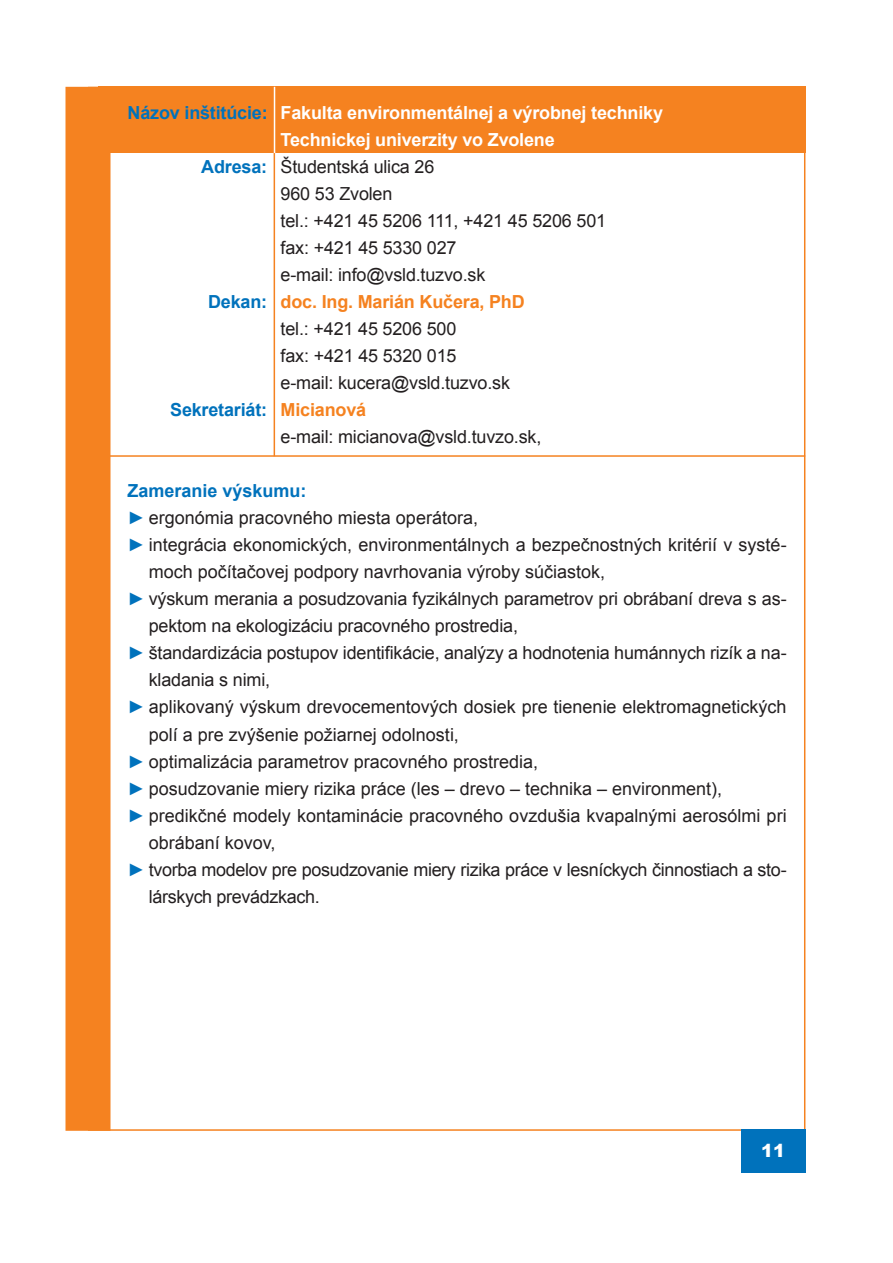
<style>
.page{position:relative;width:893px;height:1263px;background:#fff}
.page>*{position:absolute;margin:0;border:0;box-sizing:border-box;transform-origin:0 0}
.Normálny{font:18px/27px "Arial";color:#231f20}
.odskok{font:18px "Arial";letter-spacing:-.01em;color:#231f20}
.Normálny-2{font:18px/27px "Arial";letter-spacing:-.02em;color:#231f20}
.odskok-2{font:700 18px "Arial";letter-spacing:-.01em;color:#fff}
.odskok-3{font:700 18px "Arial";letter-spacing:-.01em;color:#f58220}
.odskok-4{font:700 18px "Arial";letter-spacing:-.01em;color:#0072bc}
.Normálny-3{font:700 18px "Arial";color:#0072bc}
.t1{font:900 18px "Arial";color:#fff}
.s1{color:#0072bc}
.s2{font-weight:700;color:#0072bc}
.s3{color:#f58220}
</style>
<div class="page">
<div style="left:65px;top:87px;width:45px;height:1044px;background:#f58220"></div>
<div style="left:741px;top:1129px;width:64px;height:44px;background:#0072bc"></div>
<div style="left:98px;top:87px;width:707px;height:66px;background:#f58220"></div>
<hr style="left:88px;top:455px;width:717px;height:2px;background:#f58220">
<hr style="left:274px;top:125px;width:1px;height:331px;background:#f58220">
<hr style="left:274px;top:87px;width:1px;height:66px;background:#fff">
<p class="odskok-2" style="left:128px;top:101px;width:537px"><span class="s1">Názov inštitúcie:</span> Fakulta environmentálnej a výrobnej techniky</p>
<p class="odskok-2" style="left:281px;top:128px;width:276px">Technickej univerzity vo Zvolene</p>
<p class="odskok" style="left:201px;top:155px;width:235px"><span class="s2">Adresa:</span> Študentská ulica 26</p>
<p class="odskok" style="left:281px;top:182px;width:113px">960 53 Zvolen</p>
<p class="odskok" style="left:281px;top:209px;width:327px">tel.: +421 45 5206 111, +421 45 5206 501</p>
<p class="odskok" style="left:281px;top:236px;width:178px">fax: +421 45 5330 027</p>
<p class="odskok" style="left:281px;top:263px;width:206px">e-mail: info@vsld.tuzvo.sk</p>
<p class="odskok-3" style="left:208px;top:290px;width:318px"><span class="s1">Dekan:</span> doc. Ing. Marián Kučera, PhD</p>
<p class="odskok" style="left:281px;top:317px;width:177px">tel.: +421 45 5206 500</p>
<p class="odskok" style="left:281px;top:344px;width:178px">fax: +421 45 5320 015</p>
<p class="odskok" style="left:281px;top:371px;width:231px">e-mail: kucera@vsld.tuzvo.sk</p>
<p class="odskok-4" style="left:170px;top:398px;width:197px">Sekretariát: <span class="s3">Micianová</span></p>
<p class="odskok" style="left:281px;top:425px;width:262px">e-mail: micianova@vsld.tuvzo.sk,</p>
<p class="Normálny-3" style="left:128px;top:479px;width:181px">Zameranie výskumu:</p>
<p class="Normálny" style="left:128px;top:505px;width:352px"><span class="s2">►</span> ergonómia pracovného miesta operátora,</p>
<p class="Normálny" style="left:149px;top:532px;width:639px;text-indent:-21px"><span class="s2">►</span> integrácia ekonomických, environmentálnych a bezpečnostných kritérií v systé&shy;moch počítačovej podpory navrhovania výroby súčiastok,</p>
<p class="Normálny" style="left:149px;top:586px;width:639px;text-indent:-21px"><span class="s2">►</span> výskum merania a posudzovania fyzikálnych parametrov pri obrábaní dreva s as&shy;pektom na ekologizáciu pracovného prostredia,</p>
<p class="Normálny" style="left:149px;top:640px;width:639px;text-indent:-21px"><span class="s2">►</span> štandardizácia postupov identifikácie, analýzy a hodnotenia humánnych rizík a na&shy;kladania s nimi,</p>
<p class="Normálny" style="left:149px;top:694px;width:639px;text-indent:-21px"><span class="s2">►</span> aplikovaný výskum drevocementových dosiek pre tienenie elektromagnetických polí a pre zvýšenie požiarnej odolnosti,</p>
<p class="Normálny" style="left:128px;top:748px;width:412px"><span class="s2">►</span> optimalizácia parametrov pracovného prostredia,</p>
<p class="Normálny" style="left:128px;top:775px;width:596px"><span class="s2">►</span> posudzovanie miery rizika práce (les – drevo – technika – environment),</p>
<p class="Normálny" style="left:149px;top:802px;width:639px;text-indent:-21px"><span class="s2">►</span> predikčné modely kontaminácie pracovného ovzdušia kvapalnými aerosólmi pri obrábaní kovov,</p>
<p class="Normálny-2" style="left:149px;top:856px;width:639px;text-indent:-21px"><span class="s2">►</span> tvorba modelov pre posudzovanie miery rizika práce v lesníckych činnostiach a sto&shy;lárskych prevádzkach.</p>
<p class="t1" style="left:761px;top:1137px;width:26px">11</p>
</div>
